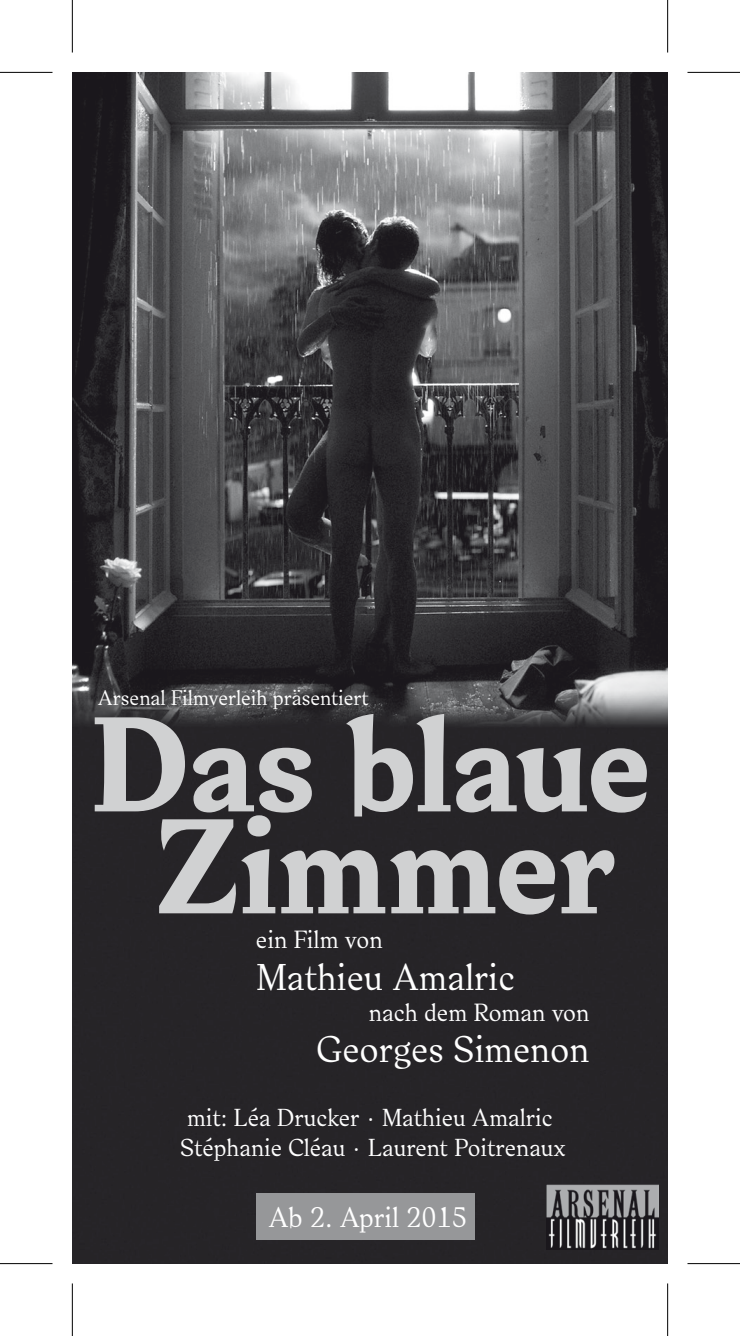
<style>
.page{position:relative;width:740px;height:1336px;background:#fff}
.page>*{position:absolute;margin:0;border:0;box-sizing:border-box;transform-origin:0 0}
.t1{font:800 134.05px/101.9px "Verse Serif";letter-spacing:-.01em;color:#d0d1d2;text-align:center}
.t2{font:37.1px "Verse Serif";color:#fff}
.t3{font:28.35px "Verse Serif";color:#fff}
.t4{font:24.85px "Verse Serif";color:#fff}
.t5{font:24.5px/29.4px "Verse Serif";color:#fff}
.t6{font:21px "Verse Serif";color:#fff}
</style>
<div class="page">
<img style="left:72px;top:72px;width:596px;height:1191px">
<img style="left:546px;top:1184px;width:113px;height:65px">
<div style="left:256px;top:1193px;width:218px;height:46px;background:#969799"></div>
<svg style="left:0;top:71px;width:52px;height:1px"></svg>
<svg style="left:687px;top:71px;width:53px;height:1px"></svg>
<svg style="left:0;top:1263px;width:52px;height:2px"></svg>
<svg style="left:687px;top:1263px;width:53px;height:2px"></svg>
<svg style="left:71px;top:0;width:1px;height:53px"></svg>
<svg style="left:71px;top:1283px;width:1px;height:52px"></svg>
<svg style="left:668px;top:0;width:1px;height:53px"></svg>
<svg style="left:668px;top:1283px;width:1px;height:52px"></svg>
<hr style="left:0;top:72px;width:52px;height:1px;background:#000">
<hr style="left:687px;top:72px;width:53px;height:1px;background:#000">
<hr style="left:0;top:1262px;width:52px;height:1px;background:#000">
<hr style="left:687px;top:1262px;width:53px;height:1px;background:#000">
<hr style="left:72px;top:0;width:1px;height:53px;background:#000">
<hr style="left:72px;top:1283px;width:1px;height:52px;background:#000">
<hr style="left:667px;top:0;width:1px;height:53px;background:#000">
<hr style="left:667px;top:1283px;width:1px;height:52px;background:#000">
<p class="t6" style="left:98px;top:684px;width:272px">Arsenal Filmverleih präsentiert</p>
<h1 class="t1" style="left:91px;top:710px;width:562px">Das blaue<br>Zimmer</h1>
<p class="t4" style="left:256px;top:924px;width:128px">ein Film von</p>
<h2 class="t2" style="left:256px;top:954px;width:261px">Mathieu Amalric</h2>
<p class="t4" style="left:369px;top:996px;width:222px">nach dem Roman von</p>
<h2 class="t2" style="left:316px;top:1026px;width:275px">Georges Simenon</h2>
<p class="t5" style="left:180px;top:1102px;width:387px">mit: Léa Drucker · Mathieu Amalric<br>Stéphanie Cléau · Laurent Poitrenaux</p>
<p class="t3" style="left:268px;top:1200px;width:200px">Ab 2. April 2015</p>
</div>
